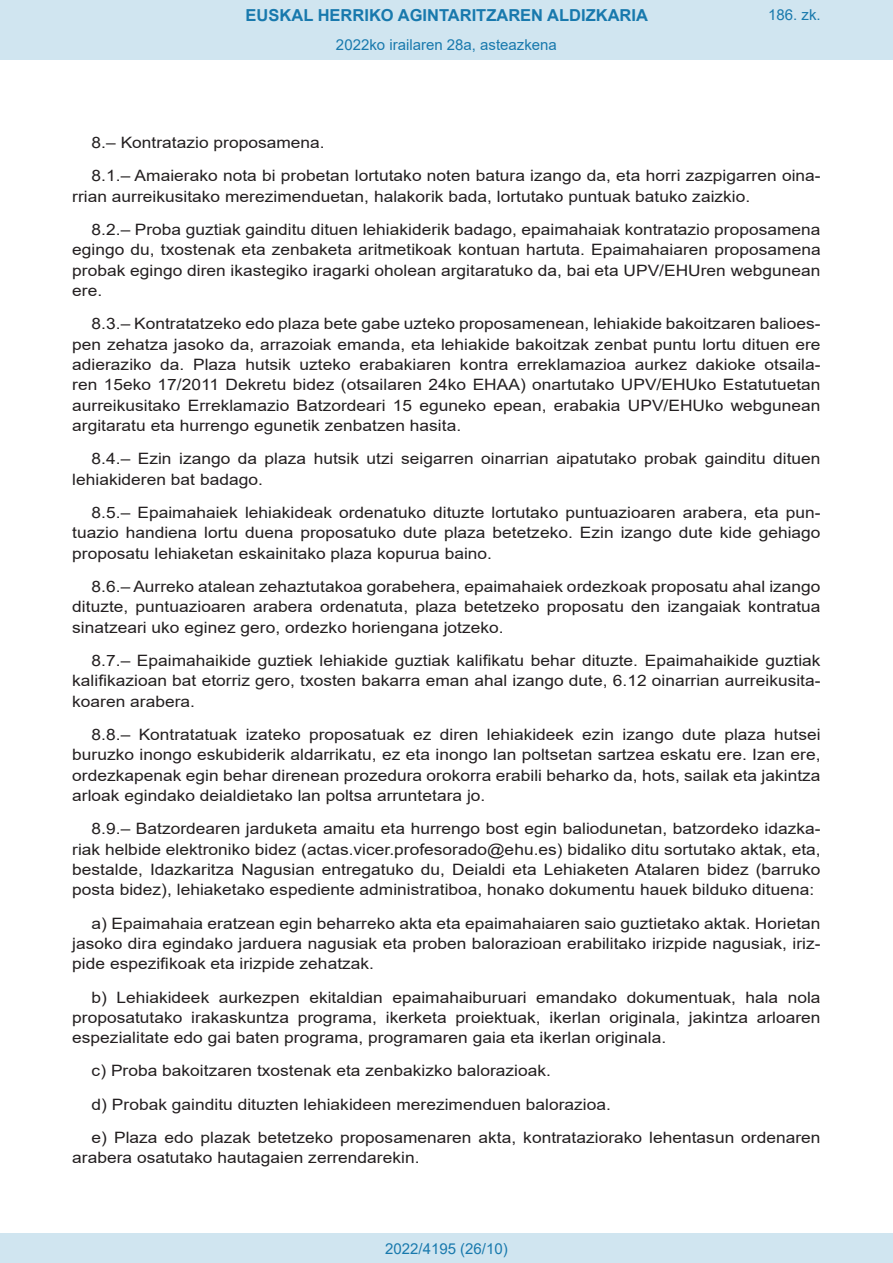
<style>
.page{position:relative;width:893px;height:1263px;background:#fff}
.page>*{position:absolute;margin:0;border:0;box-sizing:border-box;transform-origin:0 0}
.t1{font:700 16.5px "Arial";color:#1879ad}
.BOPVDetalle{font:15.6px/20.4px "Arial";color:#231f20;text-align:justify;scale:1.11 1}
.Paginacion_Centro{font:15px "Arial";color:#1879ad}
</style>
<div class="page">
<div style="left:0;top:0;width:893px;height:60px;background:#d0e5f0"></div>
<div style="left:0;top:1233px;width:893px;height:30px;background:#d0e5f0"></div>
<p class="t1" style="left:246px;top:3px;width:404px">EUSKAL HERRIKO AGINTARITZAREN ALDIZKARIA</p>
<p class="Paginacion_Centro" style="left:336px;top:35px;width:222px">2022ko irailaren 28a, asteazkena</p>
<p class="Paginacion_Centro" style="left:768px;top:5px;width:54px">186. zk.</p>
<p class="BOPVDetalle" style="left:92px;top:132px;width:211px">8.– Kontratazio proposamena.</p>
<p class="BOPVDetalle" style="left:72px;top:165px;width:676px;text-indent:19px">8.1.– Amaierako nota bi probetan lortutako noten batura izango da, eta horri zazpigarren oina&shy;rrian aurreikusitako merezimenduetan, halakorik bada, lortutako puntuak batuko zaizkio.</p>
<p class="BOPVDetalle" style="left:72px;top:219px;width:676px;text-indent:19px">8.2.– Proba guztiak gainditu dituen lehiakiderik badago, epaimahaiak kontratazio proposamena egingo du, txostenak eta zenbaketa aritmetikoak kontuan hartuta. Epaimahaiaren proposamena probak egingo diren ikastegiko iragarki oholean argitaratuko da, bai eta UPV/EHUren webgunean ere.</p>
<p class="BOPVDetalle" style="left:72px;top:313px;width:676px;text-indent:19px">8.3.– Kontratatzeko edo plaza bete gabe uzteko proposamenean, lehiakide bakoitzaren balioes&shy;pen zehatza jasoko da, arrazoiak emanda, eta lehiakide bakoitzak zenbat puntu lortu dituen ere adieraziko da. Plaza hutsik uzteko erabakiaren kontra erreklamazioa aurkez dakioke otsaila&shy;ren 15eko 17/2011 Dekretu bidez (otsailaren 24ko EHAA) onartutako UPV/EHUko Estatutuetan aurreikusitako Erreklamazio Batzordeari 15 eguneko epean, erabakia UPV/EHUko webgunean argitaratu eta hurrengo egunetik zenbatzen hasita.</p>
<p class="BOPVDetalle" style="left:72px;top:449px;width:676px;text-indent:19px">8.4.– Ezin izango da plaza hutsik utzi seigarren oinarrian aipatutako probak gainditu dituen lehiakideren bat badago.</p>
<p class="BOPVDetalle" style="left:72px;top:502px;width:676px;text-indent:19px">8.5.– Epaimahaiek lehiakideak ordenatuko dituzte lortutako puntuazioaren arabera, eta pun&shy;tuazio handiena lortu duena proposatuko dute plaza betetzeko. Ezin izango dute kide gehiago proposatu lehiaketan eskainitako plaza kopurua baino.</p>
<p class="BOPVDetalle" style="left:72px;top:576px;width:676px;text-indent:19px">8.6.– Aurreko atalean zehaztutakoa gorabehera, epaimahaiek ordezkoak proposatu ahal izango dituzte, puntuazioaren arabera ordenatuta, plaza betetzeko proposatu den izangaiak kontratua sinatzeari uko eginez gero, ordezko horiengana jotzeko.</p>
<p class="BOPVDetalle" style="left:72px;top:650px;width:676px;text-indent:19px">8.7.– Epaimahaikide guztiek lehiakide guztiak kalifikatu behar dituzte. Epaimahaikide guztiak kalifikazioan bat etorriz gero, txosten bakarra eman ahal izango dute, 6.12 oinarrian aurreikusita&shy;koaren arabera.</p>
<p class="BOPVDetalle" style="left:72px;top:724px;width:676px;text-indent:19px">8.8.– Kontratatuak izateko proposatuak ez diren lehiakideek ezin izango dute plaza hutsei buruzko inongo eskubiderik aldarrikatu, ez eta inongo lan poltsetan sartzea eskatu ere. Izan ere, ordezkapenak egin behar direnean prozedura orokorra erabili beharko da, hots, sailak eta jakintza arloak egindako deialdietako lan poltsa arruntetara jo.</p>
<p class="BOPVDetalle" style="left:72px;top:818px;width:676px;text-indent:19px">8.9.– Batzordearen jarduketa amaitu eta hurrengo bost egin baliodunetan, batzordeko idazka&shy;riak helbide elektroniko bidez (actas.vicer.profesorado@ehu.es) bidaliko ditu sortutako aktak, eta, bestalde, Idazkaritza Nagusian entregatuko du, Deialdi eta Lehiaketen Atalaren bidez (barruko posta bidez), lehiaketako espediente administratiboa, honako dokumentu hauek bilduko dituena:</p>
<p class="BOPVDetalle" style="left:72px;top:913px;width:676px;text-indent:19px">a) Epaimahaia eratzean egin beharreko akta eta epaimahaiaren saio guztietako aktak. Horietan jasoko dira egindako jarduera nagusiak eta proben balorazioan erabilitako irizpide nagusiak, iriz&shy;pide espezifikoak eta irizpide zehatzak.</p>
<p class="BOPVDetalle" style="left:72px;top:987px;width:676px;text-indent:19px">b) Lehiakideek aurkezpen ekitaldian epaimahaiburuari emandako dokumentuak, hala nola proposatutako irakaskuntza programa, ikerketa proiektuak, ikerlan originala, jakintza arloaren espezialitate edo gai baten programa, programaren gaia eta ikerlan originala.</p>
<p class="BOPVDetalle" style="left:92px;top:1061px;width:415px">c) Proba bakoitzaren txostenak eta zenbakizko balorazioak.</p>
<p class="BOPVDetalle" style="left:92px;top:1094px;width:469px">d) Probak gainditu dituzten lehiakideen merezimenduen balorazioa.</p>
<p class="BOPVDetalle" style="left:72px;top:1127px;width:676px;text-indent:19px">e) Plaza edo plazak betetzeko proposamenaren akta, kontrataziorako lehentasun ordenaren arabera osatutako hautagaien zerrendarekin.</p>
<p class="Paginacion_Centro" style="left:385px;top:1238px;width:124px">2022/4195 (26/10)</p>
</div>
